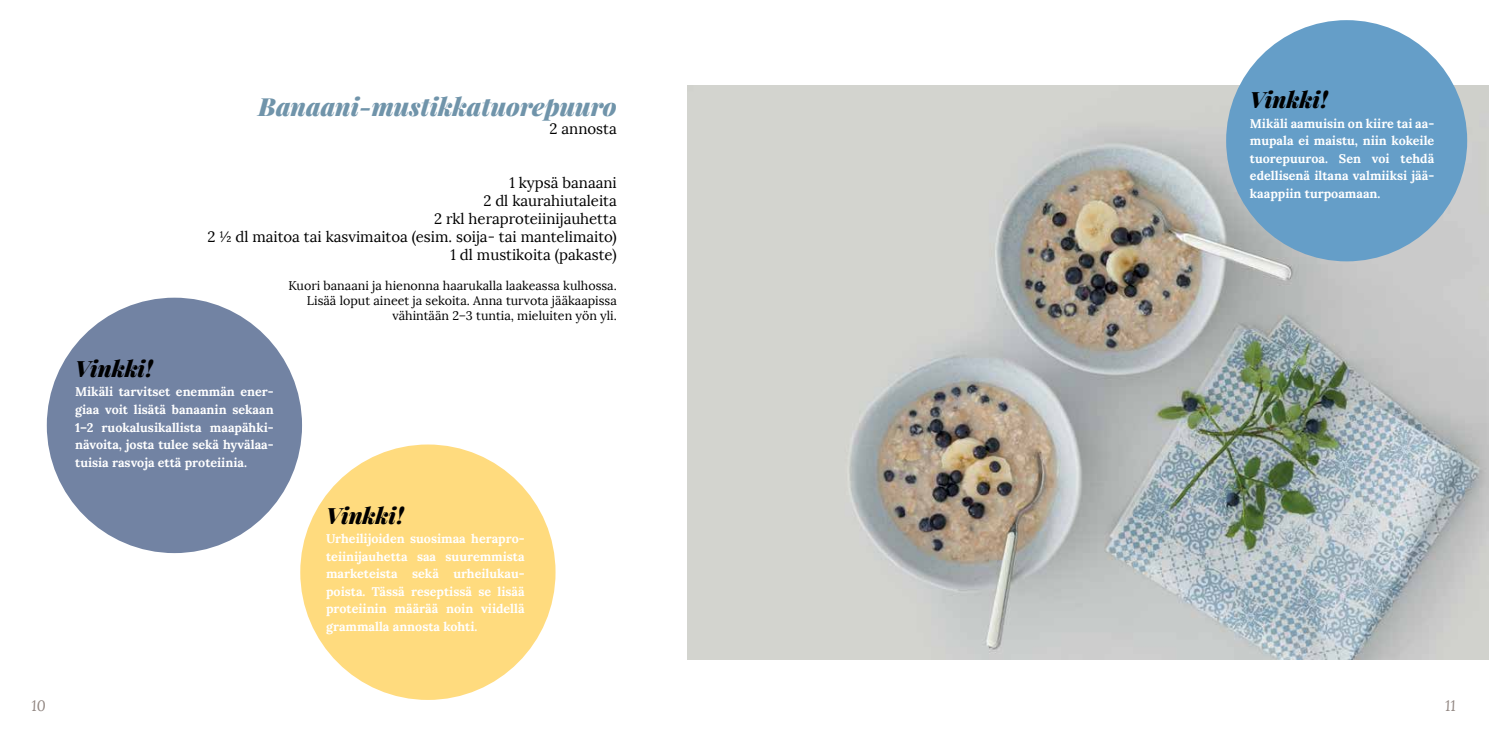
<style>
.page{position:relative;width:1489px;height:745px;background:#fff}
.page>*{position:absolute;margin:0;border:0;box-sizing:border-box;transform-origin:0 0}
.t1{font:italic 900 25px "Playfair Display";color:#7094aa}
.t2{font:italic 900 22.5px "Playfair Display";color:#000}
.t3{font:15px/18px "Lora";color:#000;text-align:right}
.t4{font:italic 15px "Lora";color:#938884}
.t5{font:700 12.5px/17.5px "Lora";color:#fff;text-align:justify}
.t6{font:12.5px/15px "Lora";color:#000;text-align:right}
</style>
<div class="page">
<div style="left:47px;top:297px;width:255px;height:255px;background:#7283a3;border-radius:50%"></div>
<div style="left:300px;top:444px;width:255px;height:255px;background:#ffdb7e;border-radius:50%"></div>
<img style="left:687px;top:85px;width:801px;height:574px">
<div style="left:1225px;top:20px;width:241px;height:241px;background:#659ec8;border-radius:50%"></div>
<h1 class="t1" style="left:258px;top:86px;width:360px">Banaani-mustikkatuorepuuro</h1>
<p class="t3" style="left:549px;top:120px;width:69px">2 annosta</p>
<h2 class="t2" style="left:75px;top:349px;width:79px">Vinkki!</h2>
<p class="t3" style="left:207px;top:174px;width:411px">1 kypsä banaani<br>2 dl kaurahiutaleita<br>2 rkl heraproteiinijauhetta<br>2 ½ dl maitoa tai kasvimaitoa (esim. soija- tai mantelimaito)<br>1 dl mustikoita (pakaste)</p>
<p class="t6" style="left:288px;top:278px;width:330px">Kuori banaani ja hienonna haarukalla laakeassa kulhossa.<br>Lisää loput aineet ja sekoita. Anna turvota jääkaapissa vähintään 2–3 tuntia, mieluiten yön yli.</p>
<p class="t5" style="left:75px;top:383px;width:200px">Mikäli tarvitset enemmän ener&shy;giaa voit lisätä banaanin sekaan 1–2 ruokalusikallista maapähki&shy;nävoita, josta tulee sekä hyvälaa&shy;tuisia rasvoja että proteiinia.</p>
<h2 class="t2" style="left:326px;top:496px;width:79px">Vinkki!</h2>
<p class="t5" style="left:326px;top:529px;width:200px">Urheilijoiden suosimaa herapro&shy;teiinijauhetta saa suuremmista marketeista sekä urheilukau&shy;poista. Tässä reseptissä se lisää proteiinin määrää noin viidellä grammalla annosta kohti.</p>
<h2 class="t2" style="left:1249px;top:81px;width:79px">Vinkki!</h2>
<p class="t5" style="left:1249px;top:114px;width:186px">Mikäli aamuisin on kiire tai aa&shy;mupala ei maistu, niin kokeile tuorepuuroa. Sen voi tehdä edellisenä iltana valmiiksi jää&shy;kaappiin turpoamaan.</p>
<p class="t4" style="left:31px;top:695px;width:16px">10</p>
<p class="t4" style="left:1444px;top:695px;width:12px">11</p>
</div>
